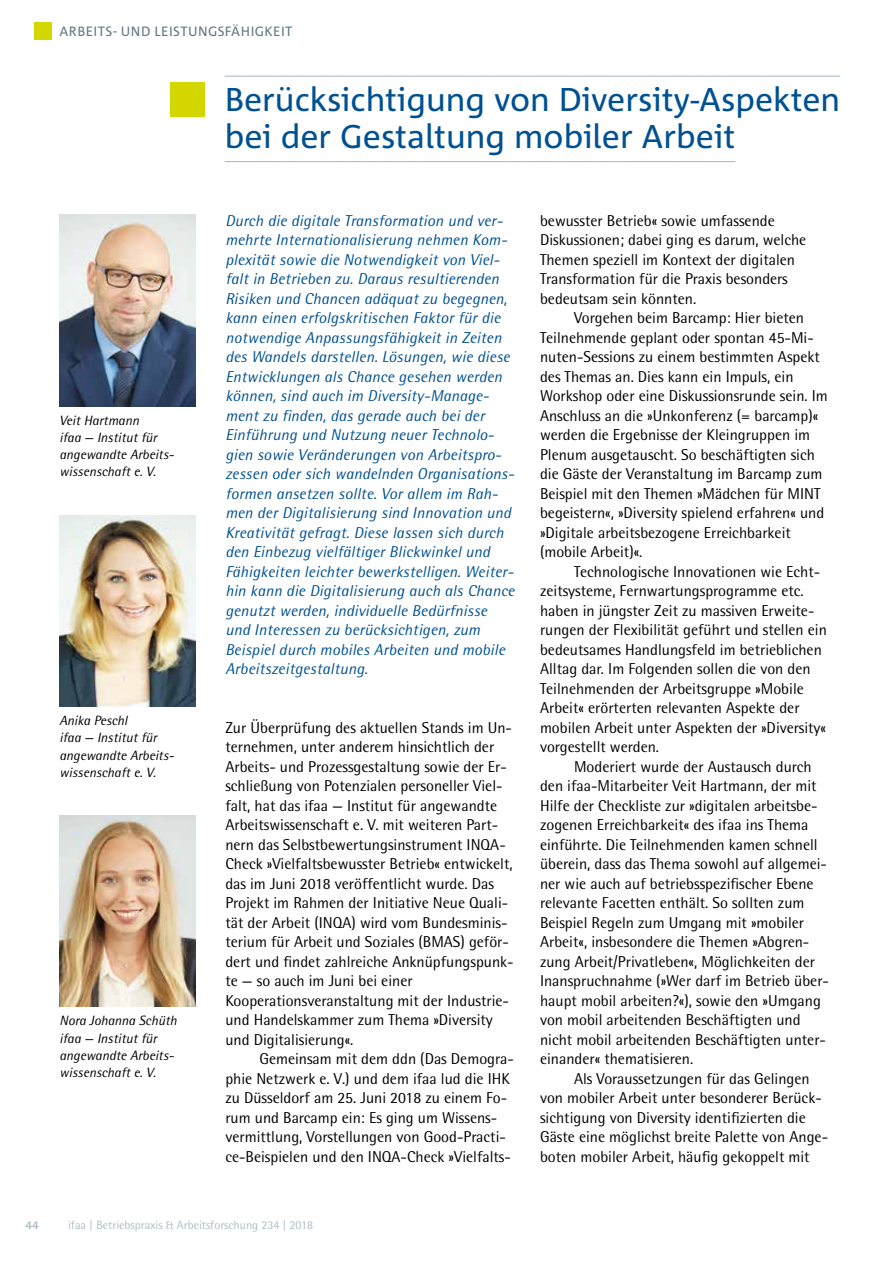
<style>
.page{position:relative;width:893px;height:1263px;background:#fff}
.page>*{position:absolute;margin:0;border:0;box-sizing:border-box;transform-origin:0 0}
.t1{font:33px/37.5px "Corpid C1";color:#005192}
.t2{font:15.75px/19.5px "Rotis Semi Sans";color:#000}
.t3{font:italic 15.75px/19.5px "Rotis Semi Sans";letter-spacing:.01em;color:#005192}
.t4{font:italic 13.5px/17.2px "Rotis Semi Sans";color:#000}
.t5{font:13.5px "Corpid C1";letter-spacing:.03em;color:#637a85}
.t6{font:12px "Rotis Semi Sans";color:#aebdc5}
.t7{font:800 12px "Rotis Semi Sans";color:#aebdc5}
</style>
<div class="page">
<div style="left:34px;top:22px;width:17px;height:17px;background:#d4d600"></div>
<img style="left:60px;top:816px;width:136px;height:191px">
<hr style="left:225px;top:76px;width:615px;height:1px;background:#aebdc5">
<hr style="left:225px;top:161px;width:510px;height:1px;background:#aebdc5">
<img style="left:60px;top:215px;width:136px;height:191px">
<img style="left:60px;top:515px;width:136px;height:192px">
<div style="left:170px;top:83px;width:34px;height:34px;background:#d4d600"></div>
<p class="t5" style="left:60px;top:23px;width:234px">ARBEITS- UND LEISTUNGSFÄHIGKEIT</p>
<p class="t4" style="left:60px;top:411px;width:115px">Veit Hartmann<br>ifaa — Institut für angewandte Arbeits&shy;wissenschaft e. V.</p>
<p class="t4" style="left:60px;top:712px;width:115px">Anika Peschl<br>ifaa — Institut für angewandte Arbeits&shy;wissenschaft e. V.</p>
<p class="t4" style="left:60px;top:1012px;width:119px">Nora Johanna Schüth ifaa — Institut für angewandte Arbeits&shy;wissenschaft e. V.</p>
<h1 class="t1" style="left:225px;top:79px;width:617px">Berücksichtigung von Diversity-Aspekten bei der Gestaltung mobiler Arbeit</h1>
<p class="t3" style="left:225px;top:210px;width:291px">Durch die digitale Transformation und ver&shy;mehrte Internationalisierung nehmen Kom&shy;plexität sowie die Notwendigkeit von Viel&shy;falt in Betrieben zu. Daraus resultierenden Risiken und Chancen adäquat zu begegnen, kann einen erfolgskritischen Faktor für die notwendige Anpassungsfähigkeit in Zeiten des Wandels darstellen. Lösungen, wie diese Entwicklungen als Chance gesehen werden können, sind auch im Diversity-Manage&shy;ment zu finden, das gerade auch bei der Einführung und Nutzung neuer Technolo&shy;gien sowie Veränderungen von Arbeitspro&shy;zessen oder sich wandelnden Organisations&shy;formen ansetzen sollte. Vor allem im Rah&shy;men der Digitalisierung sind Innovation und Kreativität gefragt. Diese lassen sich durch den Einbezug vielfältiger Blickwinkel und Fähigkeiten leichter bewerkstelligen. Weiter&shy;hin kann die Digitalisierung auch als Chance genutzt werden, individuelle Bedürfnisse und Interessen zu berücksichtigen, zum Beispiel durch mobiles Arbeiten und mobile Arbeitszeitgestaltung.</p>
<p class="t2" style="left:225px;top:718px;width:290px">Zur Überprüfung des aktuellen Stands im Un&shy;ternehmen, unter anderem hinsichtlich der Arbeits- und Prozessgestaltung sowie der Er&shy;schließung von Potenzialen personeller Viel&shy;falt, hat das ifaa — Institut für angewandte Arbeitswissenschaft e. V. mit weiteren Part&shy;nern das Selbstbewertungsinstrument INQA-Check »Vielfaltsbewusster Betrieb« entwickelt, das im Juni 2018 veröffentlicht wurde. Das Projekt im Rahmen der Initiative Neue Quali&shy;tät der Arbeit (INQA) wird vom Bundesminis&shy;terium für Arbeit und Soziales (BMAS) geför&shy;dert und findet zahlreiche Anknüpfungspunk&shy;te — so auch im Juni bei einer Kooperationsveranstaltung mit der Industrie&shy;und Handelskammer zum Thema »Diversity und Digitalisierung«.</p>
<p class="t2" style="left:225px;top:1049px;width:290px;text-indent:34px">Gemeinsam mit dem ddn (Das Demogra&shy;phie Netzwerk e. V.) und dem ifaa lud die IHK zu Düsseldorf am 25. Juni 2018 zu einem Fo&shy;rum und Barcamp ein: Es ging um Wissens&shy;vermittlung, Vorstellungen von Good-Practi&shy;ce-Beispielen und den INQA-Check »Vielfalts-</p>
<p class="t2" style="left:540px;top:211px;width:268px">bewusster Betrieb« sowie umfassende Diskussionen; dabei ging es darum, welche Themen speziell im Kontext der digitalen Transformation für die Praxis besonders bedeutsam sein könnten.</p>
<p class="t2" style="left:540px;top:308px;width:289px;text-indent:34px">Vorgehen beim Barcamp: Hier bieten Teilnehmende geplant oder spontan 45-Mi&shy;nuten-Sessions zu einem bestimmten Aspekt des Themas an. Dies kann ein Impuls, ein Workshop oder eine Diskussionsrunde sein. Im Anschluss an die »Unkonferenz (= barcamp)« werden die Ergebnisse der Kleingruppen im Plenum ausgetauscht. So beschäftigten sich die Gäste der Veranstaltung im Barcamp zum Beispiel mit den Themen »Mädchen für MINT begeistern«, »Diversity spielend erfahren« und »Digitale arbeitsbezogene Erreichbarkeit (mobile Arbeit)«.</p>
<p class="t2" style="left:540px;top:561px;width:288px;text-indent:34px">Technologische Innovationen wie Echt&shy;zeitsysteme, Fernwartungsprogramme etc. haben in jüngster Zeit zu massiven Erweite&shy;rungen der Flexibilität geführt und stellen ein bedeutsames Handlungsfeld im betrieblichen Alltag dar. Im Folgenden sollen die von den Teilnehmenden der Arbeitsgruppe »Mobile Arbeit« erörterten relevanten Aspekte der mobilen Arbeit unter Aspekten der »Diversity« vorgestellt werden.</p>
<p class="t2" style="left:540px;top:756px;width:290px;text-indent:34px">Moderiert wurde der Austausch durch den ifaa-Mitarbeiter Veit Hartmann, der mit Hilfe der Checkliste zur »digitalen arbeitsbe&shy;zogenen Erreichbarkeit« des ifaa ins Thema einführte. Die Teilnehmenden kamen schnell überein, dass das Thema sowohl auf allgemei&shy;ner wie auch auf betriebsspezifischer Ebene relevante Facetten enthält. So sollten zum Beispiel Regeln zum Umgang mit »mobiler Arbeit«, insbesondere die Themen »Abgren&shy;zung Arbeit/Privatleben«, Möglichkeiten der Inanspruchnahme (»Wer darf im Betrieb über&shy;haupt mobil arbeiten?«), sowie den »Umgang von mobil arbeitenden Beschäftigten und nicht mobil arbeitenden Beschäftigten unter&shy;einander« thematisieren.</p>
<p class="t2" style="left:540px;top:1068px;width:290px;text-indent:34px">Als Voraussetzungen für das Gelingen von mobiler Arbeit unter besonderer Berück&shy;sichtigung von Diversity identifizierten die Gäste eine möglichst breite Palette von Ange&shy;boten mobiler Arbeit, häufig gekoppelt mit</p>
<p class="t7" style="left:26px;top:1217px;width:15px">44</p>
<p class="t6" style="left:68px;top:1218px;width:247px">ifaa | Betriebspraxis &amp; Arbeitsforschung 234 | 2018</p>
</div>
